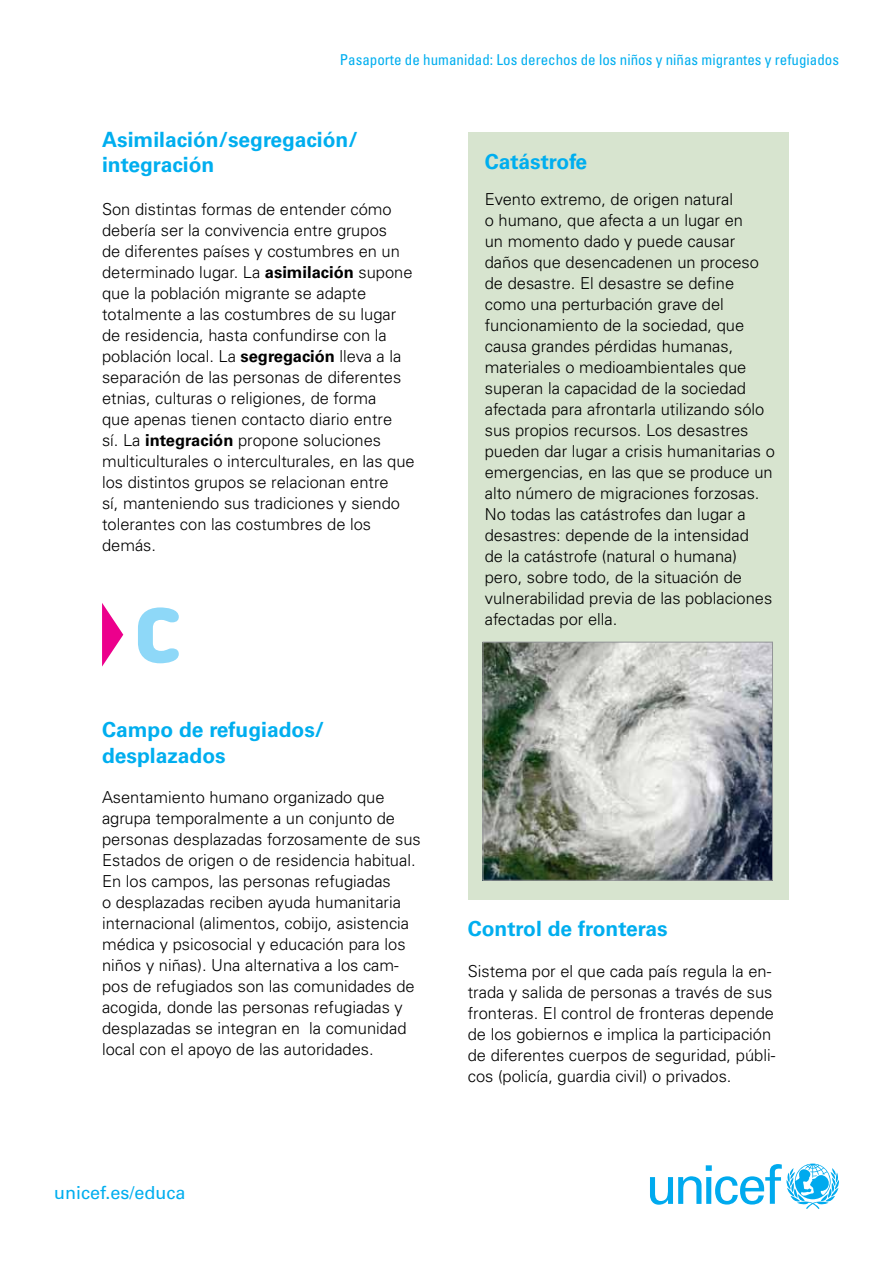
<style>
.page{position:relative;width:893px;height:1263px;background:#fff}
.page>*{position:absolute;margin:0;border:0;box-sizing:border-box;transform-origin:0 0}
.t1{font:700 108px "Blogger Sans";color:#8ed8f8}
.t2{font:700 21px/25.2px "Univers LT Std";color:#00aeef}
.t3{font:18px "Univers LT Std";color:#00aeef}
.t4{font:300 16.5px/21px "Univers LT Std";color:#000}
.t5{font:condensed 15px "Univers LT Std";color:#00aeef}
.s1{font-weight:700}
</style>
<div class="page">
<div style="left:468px;top:133px;width:321px;height:767px;background:#d7e4cf"></div>
<img style="left:485px;top:644px;width:286px;height:235px">
<div style="left:483px;top:642px;width:290px;height:239px;border:1px solid #939598"></div>
<svg style="left:650px;top:1163px;width:189px;height:46px"></svg>
<svg style="left:102px;top:603px;width:21px;height:63px"></svg>
<p class="t5" style="left:340px;top:50px;width:501px">Pasaporte de humanidad: Los derechos de los niños y niñas migrantes y refugiados</p>
<p class="t2" style="left:102px;top:127px;width:257px">Asimilación/segregación/ integración</p>
<p class="t4" style="left:102px;top:198px;width:314px">Son distintas formas de entender cómo debería ser la convivencia entre grupos<br>de diferentes países y costumbres en un determinado lugar. La <span class="s1">asimilación</span> supone que la población migrante se adapte totalmente a las costumbres de su lugar de residencia, hasta confundirse con la población local. La <span class="s1">segregación</span> lleva a la separación de las personas de diferentes etnias, culturas o religiones, de forma<br>que apenas tienen contacto diario entre<br>sí. La <span class="s1">integración</span> propone soluciones multiculturales o interculturales, en las que los distintos grupos se relacionan entre<br>sí, manteniendo sus tradiciones y siendo tolerantes con las costumbres de los demás.</p>
<h1 class="t1" style="left:133px;top:560px;width:49px">c</h1>
<p class="t2" style="left:102px;top:718px;width:224px">Campo de refugiados/ desplazados</p>
<p class="t4" style="left:102px;top:786px;width:320px">Asentamiento humano organizado que agrupa temporalmente a un conjunto de personas desplazadas forzosamente de sus Estados de origen o de residencia habitual.<br>En los campos, las personas refugiadas<br>o desplazadas reciben ayuda humanitaria internacional (alimentos, cobijo, asistencia médica y psicosocial y educación para los niños y niñas). Una alternativa a los cam&shy;pos de refugiados son las comunidades de acogida, donde las personas refugiadas y desplazadas se integran en la comunidad local con el apoyo de las autoridades.</p>
<p class="t3" style="left:54px;top:1182px;width:133px">unicef.es/educa</p>
<p class="t2" style="left:485px;top:149px;width:104px">Catástrofe</p>
<p class="t4" style="left:485px;top:188px;width:292px">Evento extremo, de origen natural<br>o humano, que afecta a un lugar en<br>un momento dado y puede causar daños que desencadenen un proceso de desastre. El desastre se define como una perturbación grave del funcionamiento de la sociedad, que causa grandes pérdidas humanas, materiales o medioambientales que superan la capacidad de la sociedad afectada para afrontarla utilizando sólo sus propios recursos. Los desastres pueden dar lugar a crisis humanitarias o emergencias, en las que se produce un alto número de migraciones forzosas.<br>No todas las catástrofes dan lugar a desastres: depende de la intensidad<br>de la catástrofe (natural o humana) pero, sobre todo, de la situación de vulnerabilidad previa de las poblaciones afectadas por ella.</p>
<p class="t2" style="left:468px;top:916px;width:201px">Control de fronteras</p>
<p class="t4" style="left:468px;top:960px;width:309px">Sistema por el que cada país regula la en&shy;trada y salida de personas a través de sus fronteras. El control de fronteras depende de los gobiernos e implica la participación de diferentes cuerpos de seguridad, públi&shy;cos (policía, guardia civil) o privados.</p>
</div>
